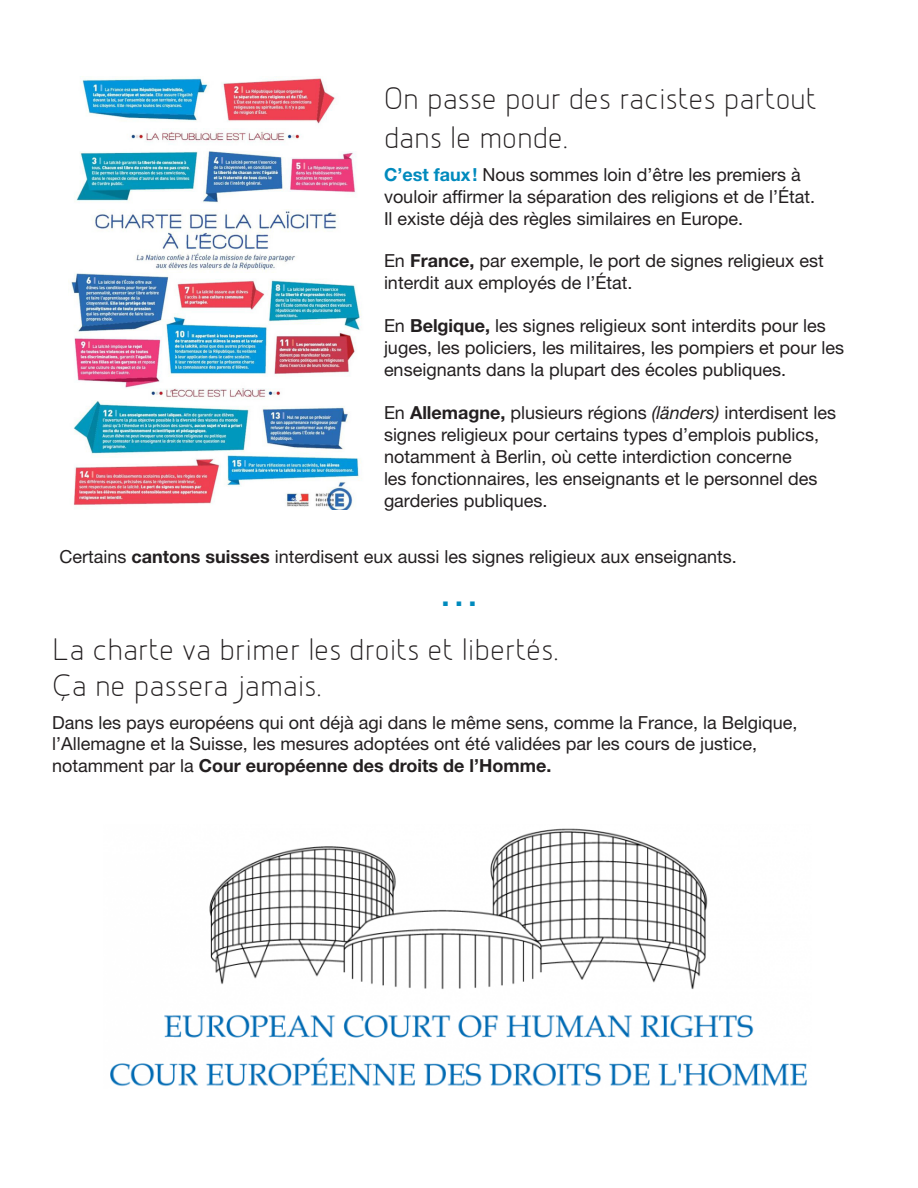
<style>
.page{position:relative;width:918px;height:1188px;background:#fff}
.page>*{position:absolute;margin:0;border:0;box-sizing:border-box;transform-origin:0 0}
.t1{font:40.5px "Helvetica Neue LT Std";color:#008abd}
.titres{font:33px/36px "Designio";color:#231f20}
.t2{font:18px/21.9px "Helvetica Neue LT Std";color:#231f20}
.s1{font-weight:700;color:#008abd}
.s2{font-weight:700}
.s3{font-style:italic}
</style>
<div class="page">
<img style="left:110px;top:828px;width:697px;height:258px">
<img style="left:70px;top:77px;width:292px;height:432px">
<p class="titres" style="left:384px;top:80px;width:434px;line-height:39px">On passe pour des racistes partout dans le monde.</p>
<p class="t2" style="left:384px;top:163px;width:433px"><span class="s1">C’est faux!</span> Nous sommes loin d’être les premiers à vouloir affirmer la séparation des religions et de l’État.<br>Il existe déjà des règles similaires en Europe.</p>
<p class="t2" style="left:384px;top:250px;width:441px">En <span class="s2">France,</span> par exemple, le port de signes religieux est interdit aux employés de l’État.</p>
<p class="t2" style="left:384px;top:315px;width:462px">En <span class="s2">Belgique,</span> les signes religieux sont interdits pour les juges, les policiers, les militaires, les pompiers et pour les enseignants dans la plupart des écoles publiques.</p>
<p class="t2" style="left:384px;top:401px;width:454px">En <span class="s2">Allemagne,</span> plusieurs régions <span class="s3">(länders)</span> interdisent les signes religieux pour certains types d’emplois publics, notamment à Berlin, où cette interdiction concerne<br>les fonctionnaires, les enseignants et le personnel des garderies publiques.</p>
<p class="t2" style="left:59px;top:546px;width:679px">Certains <span class="s2">cantons suisses</span> interdisent eux aussi les signes religieux aux enseignants.</p>
<p class="t1" style="left:439px;top:567px;width:42px">…</p>
<p class="titres" style="left:52px;top:632px;width:508px">La charte va brimer les droits et libertés.<br>Ça ne passera jamais.</p>
<p class="t2" style="left:52px;top:711px;width:747px">Dans les pays européens qui ont déjà agi dans le même sens, comme la France, la Belgique, l’Allemagne et la Suisse, les mesures adoptées ont été validées par les cours de justice, notamment par la <span class="s2">Cour européenne des droits de l’Homme.</span></p>
</div>
